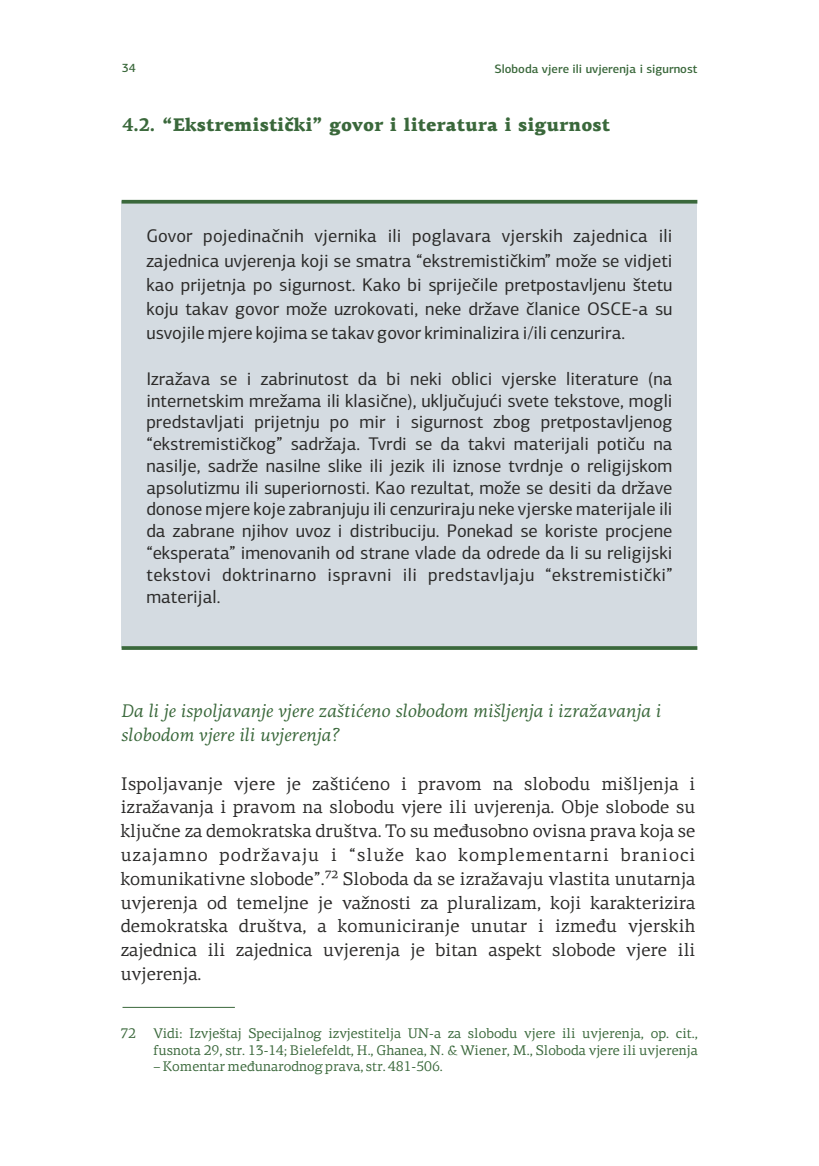
<style>
.page{position:relative;width:819px;height:1166px;background:#fff}
.page>*{position:absolute;margin:0;border:0;box-sizing:border-box;transform-origin:0 0}
.t1{font:18.38px/21.7px "PF Agora Sans Pro";color:#2b2a29;text-align:justify}
.t2{font:500 18.38px/23.8px "PF Centro Serif Pro";color:#2b2a29;text-align:justify}
.t3{font:italic 500 18.38px/24.3px "PF Centro Serif Pro";color:#3a683b}
.t4{font:700 18.38px "PF Centro Serif Pro";color:#3a683b}
.t5{font:500 14px/16.4px "PF Centro Serif Pro";color:#3a683b}
.t6{font:500 12.25px "PF Agora Sans Pro";color:#3a683b}
.s1{font-weight:900}
</style>
<div class="page">
<div style="left:122px;top:202px;width:575px;height:446px;background:#d4dbe1"></div>
<svg style="left:122px;top:200px;width:575px;height:4px;background:#49734b"></svg>
<svg style="left:122px;top:646px;width:575px;height:4px;background:#457046"></svg>
<hr style="left:122px;top:1007px;width:113px;height:1px;background:#3a683b">
<p class="t6" style="left:122px;top:63px;width:16px">34</p>
<p class="t6" style="left:494px;top:63px;width:204px">Sloboda vjere ili uvjerenja i sigurnost</p>
<p class="t4" style="left:122px;top:113px;width:489px"><span class="s1">4</span>.<span class="s1">2</span>. “Ekstremistički” govor i literatura i sigurnost</p>
<p class="t1" style="left:146px;top:226px;width:527px;line-height:24.2px">Govor pojedinačnih vjernika ili poglavara vjerskih zajednica ili zajednica uvjerenja koji se smatra “ekstremističkim” može se vidjeti kao prijetnja po sigurnost. Kako bi spriječile pretpostavljenu štetu koju takav govor može uzrokovati, neke države članice OSCE-a su usvojile mjere kojima se takav govor kriminalizira i/ili cenzurira.</p>
<p class="t1" style="left:146px;top:369px;width:527px">Izražava se i zabrinutost da bi neki oblici vjerske literature (na internetskim mrežama ili klasične), uključujući svete tekstove, mogli predstavljati prijetnju po mir i sigurnost zbog pretpostavljenog “ekstremističkog” sadržaja. Tvrdi se da takvi materijali potiču na nasilje, sadrže nasilne slike ili jezik ili iznose tvrdnje o religijskom apsolutizmu ili superiornosti. Kao rezultat, može se desiti da države donose mjere koje zabranjuju ili cenzuriraju neke vjerske materijale ili da zabrane njihov uvoz i distribuciju. Ponekad se koriste procjene “eksperata” imenovanih od strane vlade da odrede da li su religijski tekstovi doktrinarno ispravni ili predstavljaju “ekstremistički” materijal.</p>
<p class="t3" style="left:121px;top:700px;width:541px">Da li je ispoljavanje vjere zaštićeno slobodom mišljenja i izražavanja i slobodom vjere ili uvjerenja?</p>
<p class="t2" style="left:121px;top:772px;width:576px">Ispoljavanje vjere je zaštićeno i pravom na slobodu mišljenja i izražavanja i pravom na slobodu vjere ili uvjerenja. Obje slobode su ključne za demokratska društva. To su međusobno ovisna prava koja se uzajamno podržavaju i “služe kao komplementarni branioci komunikativne slobode”.⁷² Sloboda da se izražavaju vlastita unutarnja uvjerenja od temeljne je važnosti za pluralizam, koji karakterizira demokratska društva, a komuniciranje unutar i između vjerskih zajednica ili zajednica uvjerenja je bitan aspekt slobode vjere ili uvjerenja.</p>
<p class="t5" style="left:120px;top:1025px;width:17px">72</p>
<p class="t5" style="left:153px;top:1025px;width:546px">Vidi: Izvještaj Specijalnog izvjestitelja UN-a za slobodu vjere ili uvjerenja, op. cit., fusnota 29, str. 13-14; Bielefeldt, H., Ghanea, N. &amp; Wiener, M., Sloboda vjere ili uvjerenja</p>
<p class="t5" style="left:153px;top:1058px;width:291px">– Komentar međunarodnog prava, str. 481-506.</p>
</div>
